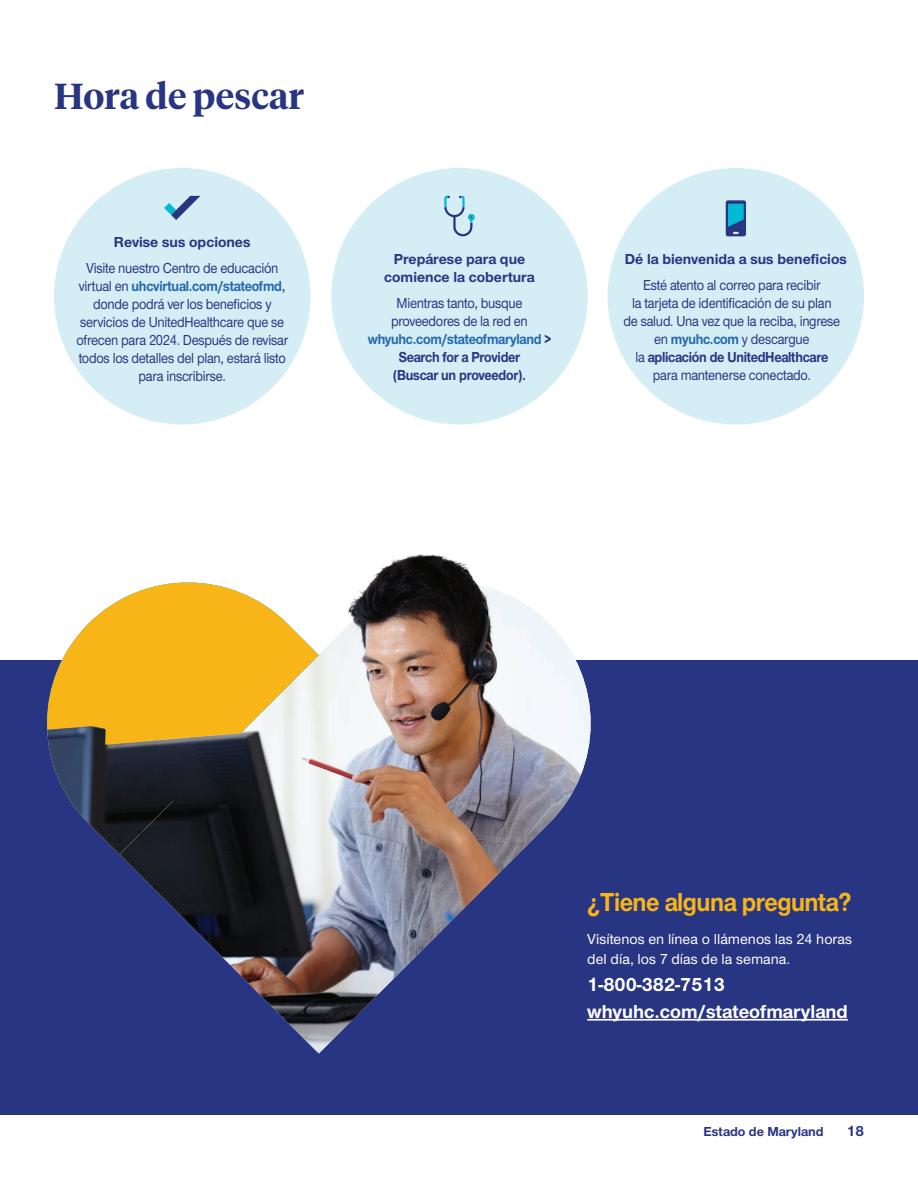
<style>
.page{position:relative;width:918px;height:1188px;background:#fff}
.page>*{position:absolute;margin:0;border:0;box-sizing:border-box;transform-origin:0 0}
.t1{font:600 36px "UHC Serif Headline";color:#283582}
.t2{font:700 27px "UHC Sans";letter-spacing:-.02em;color:#f7b518;scale:.92 1}
.t3{font:700 19.5px "UHC Sans";color:#fff}
.t4{font:500 15px/18px "UHC Sans";letter-spacing:-.02em;color:#283582;text-align:center;scale:.9 1}
.t5{font:700 15px/18px "UHC Sans";color:#283582;text-align:center}
.t6{font:500 15px/19.5px "UHC Sans";color:#fff}
.t7{font:700 15px/18px "UHC Sans";letter-spacing:-.02em;color:#283582;text-align:center;scale:.9 1}
.t8{font:700 15px "UHC Sans";letter-spacing:-.02em;color:#2468ae;scale:.9 1}
.t9{font:700 13.5px "UHC Sans";color:#283582}
.s1{font-weight:700;color:#2468ae}
.s2{color:#283582}
.s3{font-weight:700}
</style>
<div class="page">
<div style="left:0;top:660px;width:918px;height:455px;background:#283582"></div>
<img style="left:120px;top:621px;width:472px;height:432px">
<img style="left:47px;top:585px;width:272px;height:269px">
<div style="left:54px;top:168px;width:256px;height:256px;background:#d5eef5;border-radius:50%"></div>
<div style="left:331px;top:168px;width:257px;height:256px;background:#d5eef5;border-radius:50%"></div>
<div style="left:608px;top:168px;width:256px;height:256px;background:#d5eef5;border-radius:50%"></div>
<svg style="left:726px;top:200px;width:20px;height:36px"></svg>
<svg style="left:444px;top:196px;width:31px;height:40px"></svg>
<svg style="left:164px;top:196px;width:36px;height:24px"></svg>
<hr style="left:587px;top:1019px;width:261px;height:2px;background:#fff">
<img style="left:158px;top:554px;width:388px;height:246px">
<h2 class="t1" style="left:54px;top:72px;width:252px">Hora de pescar</h2>
<h3 class="t5" style="left:114px;top:232px;width:138px">Revise sus opciones</h3>
<p class="t4" style="left:76px;top:258px;width:237px">Visite nuestro Centro de educación virtual en <span class="s1">uhcvirtual.com/stateofmd, </span>donde podrá ver los beneficios y servicios de UnitedHealthcare que se ofrecen para 2024. Después de revisar todos los detalles del plan, estará listo para inscribirse.</p>
<h3 class="t5" style="left:384px;top:250px;width:152px">Prepárese para que comience la cobertura</h3>
<p class="t4" style="left:391px;top:294px;width:153px">Mientras tanto, busque proveedores de la red en</p>
<p class="t7" style="left:393px;top:348px;width:149px">Search for a Provider (Buscar un proveedor).</p>
<p class="t8" style="left:368px;top:329px;width:205px">whyuhc.com/stateofmaryland <span class="s2">&gt;</span></p>
<h3 class="t5" style="left:625px;top:250px;width:224px">Dé la bienvenida a sus beneficios</h3>
<p class="t4" style="left:623px;top:276px;width:242px">Esté atento al correo para recibir<br>la tarjeta de identificación de su plan de salud. Una vez que la reciba, ingrese en <span class="s1">myuhc.com</span> y descargue<br>la <span class="s3">aplicación de UnitedHealthcare </span>para mantenerse conectado.</p>
<p class="t2" style="left:587px;top:884px;width:289px">¿Tiene alguna pregunta?</p>
<p class="t6" style="left:587px;top:929px;width:266px">Visítenos en línea o llámenos las 24 horas del día, los 7 días de la semana.</p>
<p class="t3" style="left:587px;top:971px;width:139px">1-800-382-7513</p>
<p class="t3" style="left:587px;top:998px;width:262px">whyuhc.com/stateofmaryland</p>
<p class="t9" style="left:704px;top:1123px;width:122px">Estado de Maryland</p>
<p class="t5" style="left:847px;top:1122px;width:19px">18</p>
</div>
